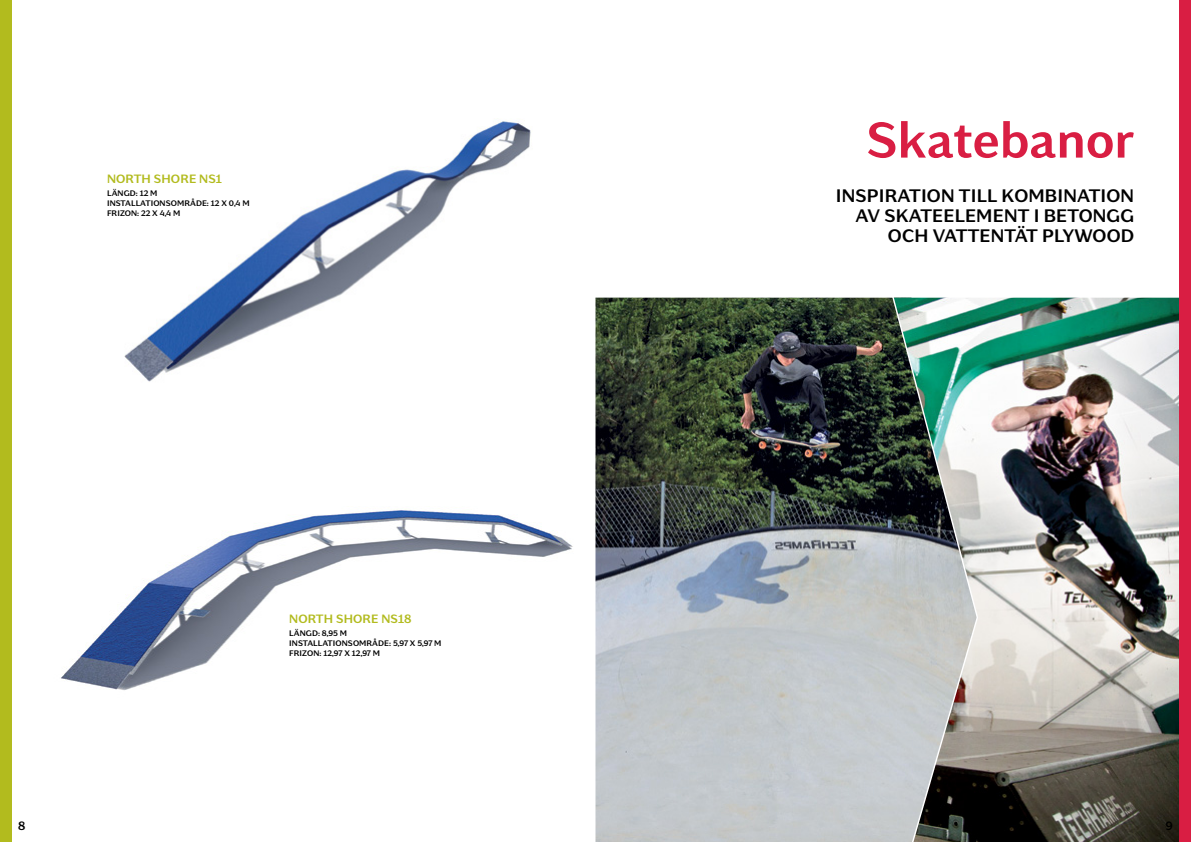
<style>
.page{position:relative;width:1191px;height:842px;background:#fff}
.page>*{position:absolute;margin:0;border:0;box-sizing:border-box;transform-origin:0 0}
.t1{font:700 50px "Kontrapunkt Miki";color:#d91e43}
.t2{font:700 18px "Kontrapunkt Miki";letter-spacing:.01em;color:#000}
.t3{font:700 12px "Kontrapunkt Miki";letter-spacing:.01em;color:#b2bb1e}
.t4{font:700 12px "Kontrapunkt Miki";color:#000}
.t5{font:700 8px/10px "Kontrapunkt Miki";letter-spacing:.01em;color:#000}
</style>
<div class="page">
<img style="left:61px;top:510px;width:512px;height:180px">
<img style="left:124px;top:121px;width:407px;height:261px">
<div style="left:0;top:0;width:11px;height:842px;background:#b2bb1e"></div>
<img style="left:595px;top:298px;width:296px;height:544px">
<img style="left:978px;top:298px;width:201px;height:544px">
<div style="left:1179px;top:0;width:12px;height:842px;background:#d91e43"></div>
<img style="left:891px;top:297px;width:87px;height:545px">
<h3 class="t3" style="left:107px;top:172px;width:65px">NORTH SHOR</h3>
<h3 class="t3" style="left:189px;top:172px;width:34px">E NS1</h3>
<p class="t5" style="left:107px;top:188px;width:51px">LÄNGD: 12 M<br>INSTALLA</p>
<p class="t5" style="left:107px;top:198px;width:143px;text-indent:38px">TIONSOMRÅDE: 12 X 0,4 M<br>FRIZON: 22 X 4,4 M</p>
<h3 class="t3" style="left:289px;top:611px;width:65px">NORTH SHOR</h3>
<h3 class="t3" style="left:371px;top:611px;width:42px">E NS18</h3>
<p class="t5" style="left:289px;top:628px;width:58px">LÄNGD: 8,95 M<br>INSTALLA</p>
<p class="t5" style="left:289px;top:638px;width:152px;text-indent:38px">TIONSOMRÅDE: 5,97 X 5,97 M<br>FRIZON: 12,97 X 12,97 M</p>
<h1 class="t1" style="left:866px;top:109px;width:269px">SKATEBANOR</h1>
<h2 class="t2" style="left:836px;top:184px;width:17px">INSPI</h2>
<h2 class="t2" style="left:884px;top:184px;width:157px">RATION TI LL KOMBIN</h2>
<h2 class="t2" style="left:1077px;top:184px;width:56px">ATION</h2>
<h2 class="t2" style="left:855px;top:204px;width:77px">AV S KATEE</h2>
<h2 class="t2" style="left:954px;top:204px;width:24px">LEMENT</h2>
<h2 class="t2" style="left:1033px;top:204px;width:23px">I BET</h2>
<h2 class="t2" style="left:1078px;top:204px;width:29px">ONGG</h2>
<h2 class="t2" style="left:887px;top:224px;width:81px">OCH VATTENTÄT</h2>
<h2 class="t2" style="left:1042px;top:224px;width:91px">PLYWOOD</h2>
<h3 class="t4" style="left:18px;top:818px;width:9px">8</h3>
<h3 class="t4" style="left:1165px;top:818px;width:9px">9</h3>
</div>
